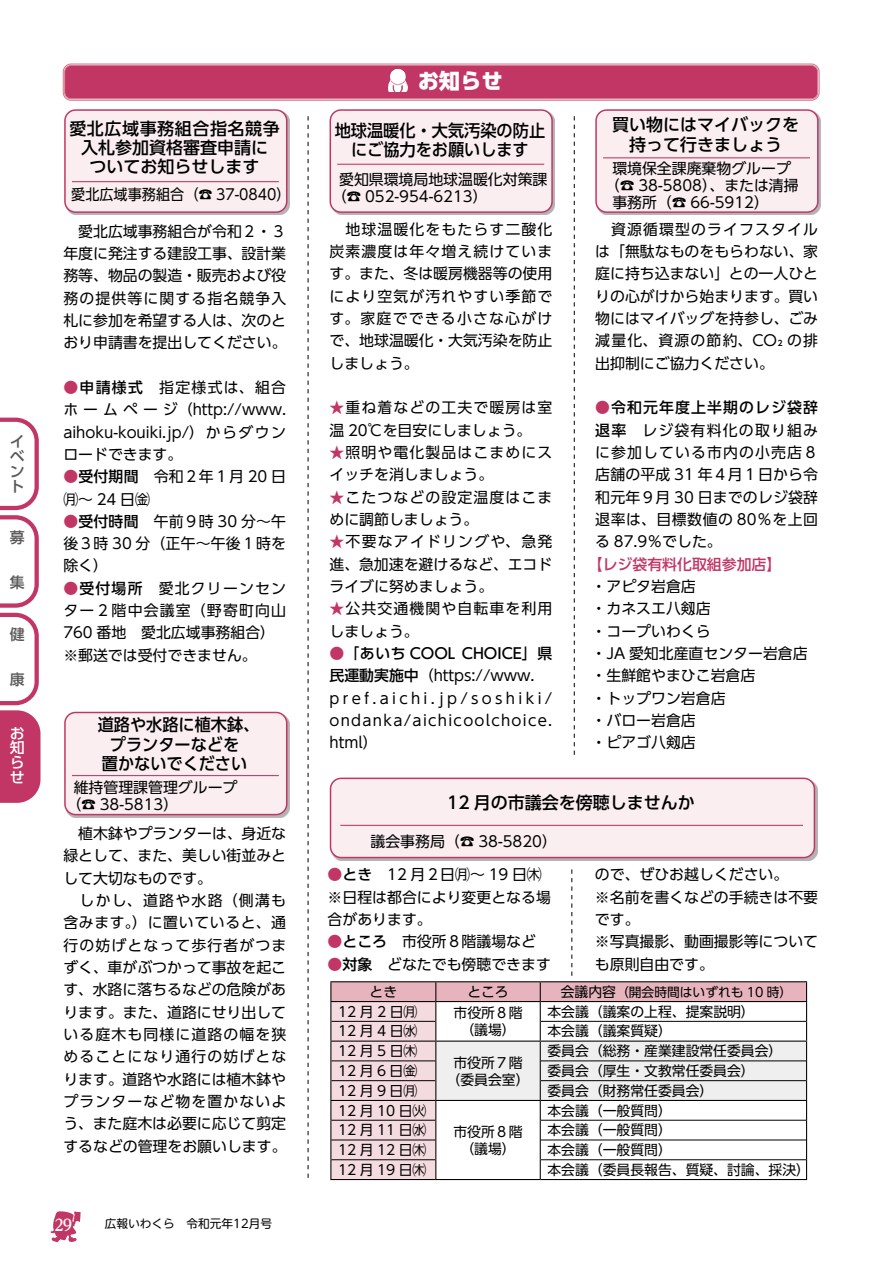
<style>
.page{position:relative;width:893px;height:1263px;background:#fff}
.page>*{position:absolute;margin:0;border:0;box-sizing:border-box;transform-origin:0 0}
.t1{font:800 21.3px "UD Shin Go Pro";color:#fff}
.t2{font:500 16.95px/19.2px "UD Shin Go Pro";color:#000;text-align:center}
.t3{font:500 16.95px/19.2px "UD Shin Go Pro";color:#000;text-align:center;scale:.95 1}
.t4{font:700 15.9px "UD Reimin Pro";color:#fff;scale:.95 1}
.t5{font:14.85px/22.4px "UD Shin Go Pro";color:#000}
.t6{font:14.85px/22.4px "UD Shin Go Pro";letter-spacing:.075em;color:#000}
.t7{font:14.85px/22.4px "UD Shin Go Pro";letter-spacing:.09em;color:#000}
.t8{font:14.85px "UD Shin Go Pro";color:#000;scale:.95 1}
.t9{font:500 14.85px "UD Shin Go Pro";color:#c13664}
.t10{font:500 14.85px/14.9px "UD Shin Go Pro";color:#595757;text-align:justify}
.t11{font:500 14.85px/14.9px "UD Shin Go Pro";color:#fff;text-align:justify}
.t12{font:13.8px/19.8px "UD Shin Go Pro";color:#000}
.t13{font:12.75px "UD Shin Go Pro";color:#000}
.t14{font:11.7px "UD Shin M Go Pro";color:#000}
.s1{color:#c13664}
.s2{font-weight:500}
.s3{font-size:13.8px}
</style>
<div class="page">
<svg style="left:0;top:418px;width:41px;height:385px"></svg>
<svg style="left:50px;top:1211px;width:31px;height:32px"></svg>
<div style="left:64px;top:65px;width:755px;height:35px;background:#c13664;border-radius:7px"></div>
<div style="left:63px;top:63px;width:757px;height:38px;border:1px solid #d3788d;border-radius:8px"></div>
<div style="left:64px;top:65px;width:754px;height:34px;border:1px solid #d3788d;border-radius:6px"></div>
<img style="left:388px;top:69px;width:20px;height:23px">
<div style="left:597px;top:111px;width:224px;height:104px;background:#000;opacity:.3"></div>
<div style="left:596px;top:110px;width:222px;height:102px;background:#faeef0;border-radius:11px"></div>
<div style="left:595px;top:109px;width:224px;height:104px;border:1px solid #c13664;border-radius:11px"></div>
<hr style="left:603px;top:157px;width:207px;height:1px;background:#c13664">
<div style="left:332px;top:111px;width:223px;height:104px;background:#000;opacity:.3"></div>
<div style="left:330px;top:110px;width:222px;height:102px;background:#faeef0;border-radius:11px"></div>
<div style="left:330px;top:109px;width:223px;height:104px;border:1px solid #c13664;border-radius:11px"></div>
<hr style="left:337px;top:164px;width:207px;height:1px;background:#c13664">
<div style="left:332px;top:780px;width:485px;height:80px;background:#000;opacity:.3"></div>
<div style="left:330px;top:778px;width:484px;height:79px;background:#faeef0;border-radius:11px"></div>
<div style="left:330px;top:778px;width:485px;height:80px;border:1px solid #c13664;border-radius:11px"></div>
<hr style="left:340px;top:825px;width:463px;height:1px;background:#c13664">
<svg style="left:572px;top:869px;width:1px;height:107px"></svg>
<div style="left:66px;top:714px;width:224px;height:103px;background:#000;opacity:.3"></div>
<div style="left:65px;top:712px;width:222px;height:102px;background:#faeef0;border-radius:11px"></div>
<div style="left:64px;top:712px;width:223px;height:103px;border:1px solid #c13664;border-radius:11px"></div>
<hr style="left:72px;top:775px;width:207px;height:1px;background:#c13664">
<div style="left:66px;top:111px;width:224px;height:104px;background:#000;opacity:.3"></div>
<div style="left:65px;top:110px;width:222px;height:102px;background:#faeef0;border-radius:11px"></div>
<div style="left:64px;top:109px;width:223px;height:104px;border:1px solid #c13664;border-radius:11px"></div>
<hr style="left:72px;top:181px;width:207px;height:1px;background:#c13664">
<hr style="left:330px;top:981px;width:106px;height:1px;background:#000">
<hr style="left:436px;top:981px;width:104px;height:1px;background:#000">
<hr style="left:540px;top:981px;width:267px;height:1px;background:#000">
<svg style="left:330px;top:982px;width:477px;height:197px"></svg>
<hr style="left:330px;top:1179px;width:106px;height:1px;background:#000">
<hr style="left:436px;top:1179px;width:104px;height:1px;background:#000">
<hr style="left:540px;top:1179px;width:267px;height:1px;background:#000">
<hr style="left:541px;top:1021px;width:265px;height:1px;background:#000">
<hr style="left:541px;top:1060px;width:265px;height:1px;background:#000">
<hr style="left:541px;top:1080px;width:265px;height:1px;background:#000">
<hr style="left:541px;top:1120px;width:265px;height:1px;background:#000">
<hr style="left:541px;top:1140px;width:265px;height:1px;background:#000">
<hr style="left:541px;top:1159px;width:265px;height:1px;background:#000">
<hr style="left:331px;top:1021px;width:104px;height:1px;background:#000">
<hr style="left:331px;top:1060px;width:104px;height:1px;background:#000">
<hr style="left:331px;top:1080px;width:104px;height:1px;background:#000">
<hr style="left:331px;top:1120px;width:104px;height:1px;background:#000">
<hr style="left:331px;top:1140px;width:104px;height:1px;background:#000">
<hr style="left:331px;top:1159px;width:104px;height:1px;background:#000">
<svg style="left:308px;top:116px;width:1px;height:1062px"></svg>
<svg style="left:574px;top:116px;width:1px;height:639px"></svg>
<p class="t10" style="left:10px;top:434px;width:16px">イベント</p>
<p class="t10" style="left:10px;top:529px;width:16px">募</p>
<p class="t10" style="left:10px;top:574px;width:16px">集</p>
<p class="t10" style="left:10px;top:626px;width:16px">健</p>
<p class="t10" style="left:10px;top:671px;width:16px">康</p>
<p class="t11" style="left:10px;top:725px;width:16px">お知らせ</p>
<p class="t2" style="left:69px;top:118px;width:212px">愛北広域事務組合指名競争入札参加資格審査申請に<br>ついてお知らせします</p>
<p class="t8" style="left:71px;top:182px;width:233px">愛北広域事務組合)☎ 37-0840(</p>
<p class="t5" style="left:63px;top:219px;width:225px;text-align:justify">　愛北広域事務組合が令和２・３年度に発注する建設工事、設計業務等、物品の製造・販売および役務の提供等に関する指名競争入札に参加を希望する人は、次のとおり申請書を提出してください。</p>
<p class="t5" style="left:63px;top:376px;width:224px;text-align:justify"><span class="s1">●</span><span class="s2">申請様式　</span>指定様式は、組合ホームページ（http://www. aihoku-kouiki.jp ）/ からダウンロードできます。</p>
<p class="t5" style="left:63px;top:465px;width:224px"><span class="s1">●</span><span class="s2">受付期間</span>　令和２年１月 20 日㈪～ 24 日㈮</p>
<p class="t5" style="left:63px;top:510px;width:224px;text-align:justify"><span class="s1">●</span><span class="s2">受付時間　</span>午前９時 30 分～午後３時 30 分（正午～午後１時を除く(</p>
<p class="t5" style="left:63px;top:576px;width:224px"><span class="s1">●</span><span class="s2">受付場所　</span>愛北クリーンセンター２階中会議室（野寄町向山<br>760 番地　愛北広域事務組合( ※郵送では受付できません。</p>
<p class="t3" style="left:98px;top:715px;width:172px">道路や水路に植木鉢、プランターなどを<br>置かないでください</p>
<p class="t5" style="left:66px;top:778px;width:173px;line-height:17px;text-indent:7px">維持管理課管理グループ)☎ 38-5813(</p>
<p class="t5" style="left:63px;top:822px;width:225px">　植木鉢やプランターは、身近な緑として、また、美しい街並みとして大切なものです。<br>　しかし、道路や水路（側溝も含みます。）に置いていると、通行の妨げとなって歩行者がつまずく、車がぶつかって事故を起こす、水路に落ちるなどの危険があります。また、道路にせり出している庭木も同様に道路の幅を狭めることになり通行の妨げとなります。道路や水路には植木鉢やプランターなど物を置かないよう、また庭木は必要に応じて剪定するなどの管理をお願いします。</p>
<p class="t4" style="left:54px;top:1212px;width:20px">29</p>
<p class="t14" style="left:105px;top:1214px;width:169px">広報いわくら　令和元年12月号</p>
<h1 class="t1" style="left:418px;top:64px;width:87px">お知らせ</h1>
<p class="t3" style="left:335px;top:120px;width:223px">地球温暖化・大気汚染の防止にご協力をお願いします</p>
<p class="t5" style="left:332px;top:171px;width:217px;line-height:17px;text-indent:7px">愛知県環境局地球温暖化対策課)☎ 052-954-6213(</p>
<p class="t5" style="left:330px;top:217px;width:224px;text-align:justify">　地球温暖化をもたらす二酸化炭素濃度は年々増え続けています。また、冬は暖房機器等の使用により空気が汚れやすい季節です。家庭でできる小さな心がけで、地球温暖化・大気汚染を防止しましょう。</p>
<p class="t6" style="left:330px;top:396px;width:224px"><span class="s1">★</span>重ね着などの工夫で暖房は室温 20℃を目安にしましょう。</p>
<p class="t6" style="left:330px;top:441px;width:224px"><span class="s1">★</span>照明や電化製品はこまめにスイッチを消しましょう。</p>
<p class="t6" style="left:330px;top:485px;width:224px"><span class="s1">★</span>こたつなどの設定温度はこまめに調節しましょう。</p>
<p class="t5" style="left:330px;top:530px;width:224px;text-align:justify"><span class="s1">★</span>不要なアイドリングや、急発進、急加速を避けるなど、エコドライブに努めましょう。</p>
<p class="t6" style="left:330px;top:597px;width:224px"><span class="s1">★</span>公共交通機関や自転車を利用しましょう。</p>
<p class="t7" style="left:330px;top:642px;width:224px"><span class="s1">●</span><span class="s2">「あいち COOL CHOICE」県民運動実施中</span>（https://www. pref.aichi.jp/soshiki/ ondanka/aichicoolchoice. html(</p>
<p class="t2" style="left:612px;top:115px;width:189px">買い物にはマイバックを持って行きましょう</p>
<p class="t5" style="left:612px;top:157px;width:180px">環境保全課廃棄物グループ</p>
<p class="t5" style="left:605px;top:174px;width:195px">（☎ 38-5808）、または清掃</p>
<p class="t5" style="left:612px;top:191px;width:158px">事務所)☎ 66-5912(</p>
<p class="t5" style="left:595px;top:217px;width:224px;text-align:justify">　資源循環型のライフスタイルは「無駄なものをもらわない、家庭に持ち込まない」との一人ひとりの心がけから始まります。買い物にはマイバッグを持参し、ごみ減量化、資源の節約、CO₂ の排出抑制にご協力ください。</p>
<p class="t5" style="left:595px;top:396px;width:224px;text-align:justify"><span class="s1">●</span><span class="s2">令和元年度上半期のレジ袋辞退率　</span>レジ袋有料化の取り組みに参加している市内の小売店８店舗の平成 31 年４月１日から令和元年９月 30 日までのレジ袋辞退率は、目標数値の 80％を上回る 87.9％でした。</p>
<p class="t9" style="left:588px;top:552px;width:195px">【レジ袋有料化取組参加店【</p>
<p class="t5" style="left:592px;top:575px;width:218px">・アピタ岩倉店<br>・カネスエ八剱店<br>・コープいわくら<br>・JA 愛知北産直センター岩倉店・生鮮館やまひこ岩倉店<br>・トップワン岩倉店<br>・バロー岩倉店<br>・ピアゴ八剱店</p>
<p class="t2" style="left:447px;top:792px;width:249px">12 月の市議会を傍聴しませんか</p>
<p class="t5" style="left:370px;top:830px;width:188px">議会事務局)☎ 38-5820(</p>
<p class="t5" style="left:328px;top:863px;width:225px"><span class="s1">●</span><span class="s2">とき</span>　12 月２日㈪～ 19 日㈭※日程は都合により変更となる場合があります。</p>
<p class="t5" style="left:328px;top:930px;width:210px"><span class="s1">●</span><span class="s2">ところ</span>　市役所８階議場など</p>
<p class="t5" style="left:328px;top:952px;width:225px"><span class="s1">●</span><span class="s2">対象</span>　どなたでも傍聴できます</p>
<p class="t5" style="left:595px;top:863px;width:225px">ので、ぜひお越しください。<br>※名前を書くなどの手続きは不要です。<br>※写真撮影、動画撮影等についても原則自由です。</p>
<p class="t12" style="left:370px;top:981px;width:29px">とき</p>
<p class="t12" style="left:467px;top:981px;width:43px">ところ</p>
<p class="t13" style="left:561px;top:981px;width:233px"><span class="s3">会議内容</span>（開会時間はいずれも 10 時(</p>
<p class="t12" style="left:338px;top:1001px;width:81px">12 月 2 日㈪</p>
<p class="t12" style="left:338px;top:1021px;width:81px">12 月 4 日㈬</p>
<p class="t12" style="left:453px;top:1002px;width:71px">市役所８階</p>
<p class="t12" style="left:460px;top:1019px;width:57px">（議場(</p>
<p class="t12" style="left:547px;top:1001px;width:209px">本会議（議案の上程、提案説明(本会議（議案質疑(</p>
<p class="t12" style="left:338px;top:1041px;width:81px">12 月 5 日㈭</p>
<p class="t12" style="left:338px;top:1060px;width:81px">12 月 6 日㈮</p>
<p class="t12" style="left:338px;top:1080px;width:90px">12 月 9 日㈪<br>12 月 10 日㈫</p>
<p class="t12" style="left:338px;top:1120px;width:90px">12月 11 日㈬</p>
<p class="t12" style="left:338px;top:1139px;width:90px">12 月 12 日㈭</p>
<p class="t12" style="left:453px;top:1052px;width:71px">市役所７階</p>
<p class="t12" style="left:447px;top:1069px;width:84px">（委員会室(</p>
<p class="t12" style="left:453px;top:1122px;width:71px;line-height:17px;text-align:center">市役所８階（議場(</p>
<p class="t12" style="left:547px;top:1041px;width:236px">委員会（総務・産業建設常任委員会(委員会（厚生・文教常任委員会(</p>
<p class="t12" style="left:547px;top:1080px;width:167px">委員会（財務常任委員会(</p>
<p class="t12" style="left:547px;top:1100px;width:126px">本会議（一般質問(本会議（一般質問(</p>
<p class="t12" style="left:547px;top:1139px;width:126px">本会議（一般質問(</p>
<p class="t12" style="left:338px;top:1159px;width:90px">12 月 19 日㈭</p>
<p class="t12" style="left:547px;top:1159px;width:264px">本会議（委員長報告、質疑、討論、採決(</p>
</div>
